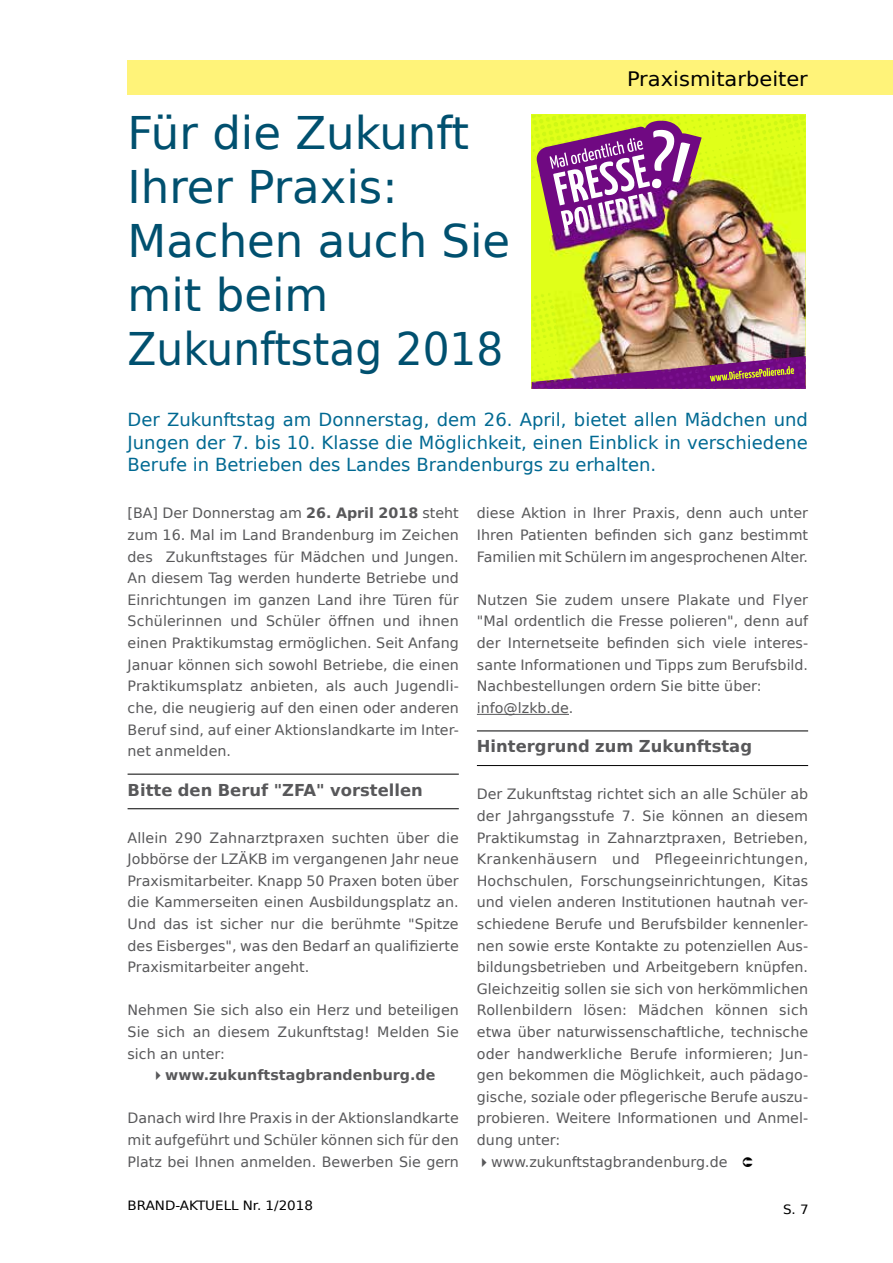
<style>
.page{position:relative;width:893px;height:1263px;background:#fff}
.page>*{position:absolute;margin:0;border:0;box-sizing:border-box;transform-origin:0 0}
.t1{font:45px/54px "Bitstream Vera Sans";color:#00506f}
.t2{font:19.95px "Bitstream Vera Sans";color:#000;scale:1.05 1}
.t3{font:18px/22.5px "Bitstream Vera Sans";color:#006992;text-align:justify}
.t4{font:700 16.35px "Bitstream Vera Sans";color:#58585a}
.t5{font:14.25px/21.6px "Bitstream Vera Sans";color:#58585a;text-align:justify}
.t6{font:700 14.25px "Bitstream Vera Sans";color:#58585a}
.t7{font:12.9px "Bitstream Vera Sans";color:#000;scale:1.05 1}
.s1{font-weight:700}
</style>
<div class="page">
<div style="left:128px;top:60px;width:765px;height:34px;background:#fff379"></div>
<hr style="left:128px;top:774px;width:331px;height:1px;background:#000">
<hr style="left:128px;top:808px;width:331px;height:1px;background:#000">
<hr style="left:477px;top:714px;width:92px;height:1px;background:#58585a">
<hr style="left:477px;top:731px;width:331px;height:1px;background:#000">
<hr style="left:477px;top:765px;width:331px;height:1px;background:#000">
<div style="left:532px;top:115px;width:274px;height:274px;background:#e0ff19"></div>
<img style="left:532px;top:115px;width:274px;height:6px">
<svg style="left:535px;top:121px;width:167px;height:96px"></svg>
<img style="left:549px;top:153px;width:257px;height:203px">
<img style="left:532px;top:356px;width:274px;height:33px">
<h2 class="t2" style="left:627px;top:68px;width:174px">Praxismitarbeiter</h2>
<h1 class="t1" style="left:128px;top:106px;width:384px">Für die Zukunft<br>Ihrer Praxis:<br>Machen auch Sie mit beim<br>Zukunftstag 2018</h1>
<p class="t3" style="left:128px;top:409px;width:682px">Der Zukunftstag am Donnerstag, dem 26. April, bietet allen Mädchen und Jungen der 7. bis 10. Klasse die Möglichkeit, einen Einblick in verschiedene Berufe in Betrieben des Landes Brandenburgs zu erhalten.</p>
<p class="t5" style="left:128px;top:503px;width:333px">[BA] Der Donnerstag am <span class="s1">26. April 2018</span> steht zum 16. Mal im Land Brandenburg im Zeichen des Zukunftstages für Mädchen und Jungen.<br>An diesem Tag werden hunderte Betriebe und Einrichtungen im ganzen Land ihre Türen für Schülerinnen und Schüler öffnen und ihnen einen Praktikumstag ermöglichen. Seit Anfang Januar können sich sowohl Betriebe, die einen Praktikumsplatz anbieten, als auch Jugendli&shy;che, die neugierig auf den einen oder anderen Beruf sind, auf einer Aktionslandkarte im Inter&shy;net anmelden.</p>
<p class="t4" style="left:128px;top:780px;width:297px">Bitte den Beruf "ZFA" vorstellen</p>
<p class="t5" style="left:128px;top:827px;width:333px">Allein 290 Zahnarztpraxen suchten über die Jobbörse der LZÄKB im vergangenen Jahr neue Praxismitarbeiter. Knapp 50 Praxen boten über die Kammerseiten einen Ausbildungsplatz an.<br>Und das ist sicher nur die berühmte "Spitze des Eisberges", was den Bedarf an qualifizierte Praxismitarbeiter angeht.</p>
<p class="t5" style="left:128px;top:999px;width:333px">Nehmen Sie sich also ein Herz und beteiligen Sie sich an diesem Zukunftstag! Melden Sie sich an unter:</p>
<p class="t6" style="left:151px;top:1067px;width:286px">✔www.zukunftstagbrandenburg.de</p>
<p class="t5" style="left:128px;top:1108px;width:333px">Danach wird Ihre Praxis in der Aktionslandkarte mit aufgeführt und Schüler können sich für den Platz bei Ihnen anmelden. Bewerben Sie gern</p>
<p class="t5" style="left:477px;top:503px;width:333px">diese Aktion in Ihrer Praxis, denn auch unter Ihren Patienten befinden sich ganz bestimmt Familien mit Schülern im angesprochenen Alter.</p>
<p class="t5" style="left:477px;top:589px;width:333px;text-align:left">Nutzen Sie zudem unsere Plakate und Flyer "Mal ordentlich die Fresse polieren", denn auf der Internetseite befinden sich viele interes&shy;sante Informationen und Tipps zum Berufsbild.<br>Nachbestellungen ordern Sie bitte über: info@lzkb.de.</p>
<p class="t4" style="left:477px;top:737px;width:277px">Hintergrund zum Zukunftstag</p>
<p class="t5" style="left:477px;top:783px;width:333px">Der Zukunftstag richtet sich an alle Schüler ab der Jahrgangsstufe 7. Sie können an diesem Praktikumstag in Zahnarztpraxen, Betrieben, Krankenhäusern und Pflegeeinrichtungen, Hochschulen, Forschungseinrichtungen, Kitas und vielen anderen Institutionen hautnah ver&shy;schiedene Berufe und Berufsbilder kennenler&shy;nen sowie erste Kontakte zu potenziellen Aus&shy;bildungsbetrieben und Arbeitgebern knüpfen.<br>Gleichzeitig sollen sie sich von herkömmlichen Rollenbildern lösen: Mädchen können sich etwa über naturwissenschaftliche, technische oder handwerkliche Berufe informieren; Jun&shy;gen bekommen die Möglichkeit, auch pädago&shy;gische, soziale oder pflegerische Berufe auszu&shy;probieren. Weitere Informationen und Anmel&shy;dung unter:</p>
<p class="t5" style="left:477px;top:1151px;width:252px">✔www.zukunftstagbrandenburg.de</p>
<p class="t7" style="left:128px;top:1198px;width:178px">BRAND-AKTUELL Nr. 1/2018</p>
<p class="t7" style="left:783px;top:1202px;width:26px">S. 7</p>
</div>
